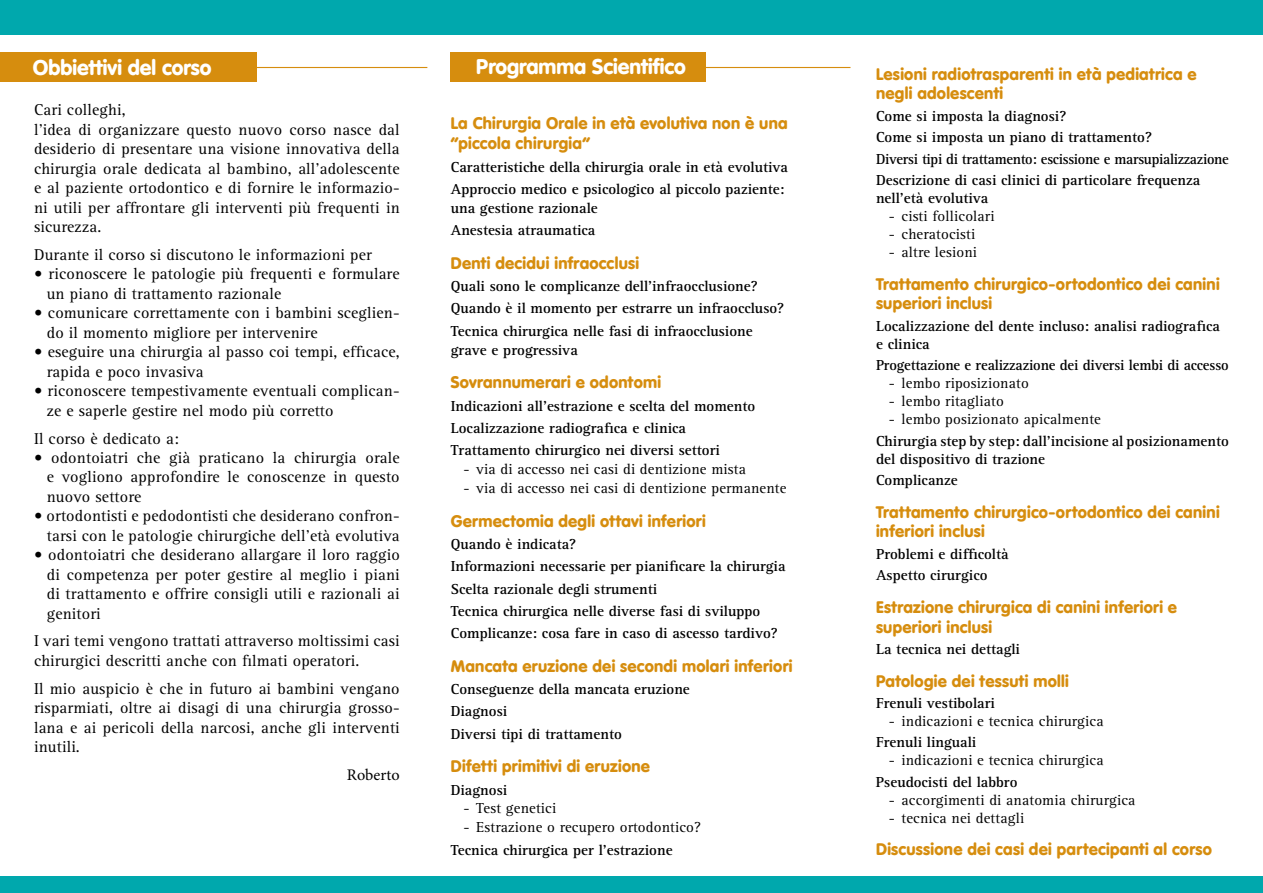
<style>
.page{position:relative;width:1263px;height:893px;background:#fff}
.page>*{position:absolute;margin:0;border:0;box-sizing:border-box;transform-origin:0 0}
.t1{font:900 21px "VAG Rounded Std";color:#fff}
.t2{font:900 16.5px/19.8px "VAG Rounded Std";letter-spacing:.02em;color:#d68d0e}
.t3{font:16.2px/19.5px "Rotis Serif Std";letter-spacing:.01em;color:#000}
.t4{font:16.2px "Minion Pro";color:#000}
.t5{font:700 15px/22.4px "Rotis Serif Std";color:#000}
.t6{font:15px "Rotis Serif Std";letter-spacing:.01em;color:#000}
</style>
<div class="page">
<div style="left:0;top:0;width:1263px;height:34px;background:#00a8ad"></div>
<div style="left:0;top:877px;width:1263px;height:16px;background:#00a8ad"></div>
<hr style="left:691px;top:67px;width:159px;height:1px;background:#d68d0e">
<hr style="left:227px;top:67px;width:200px;height:1px;background:#d68d0e">
<div style="left:451px;top:52px;width:255px;height:30px;background:#d68d0e"></div>
<div style="left:0;top:52px;width:257px;height:30px;background:#d68d0e"></div>
<p class="t1" style="left:33px;top:55px;width:180px">Obbiettivi del corso</p>
<p class="t1" style="left:476px;top:54px;width:211px">Programma Scientifico</p>
<p class="t3" style="left:34px;top:101px;width:367px">Cari colleghi,<br>l’idea di organizzare questo nuovo corso nasce dal desiderio di presentare una visione innovativa della chirurgia orale dedicata al bambino, all’adolescente e al paziente ortodontico e di fornire le informazio&shy;ni utili per affrontare gli interventi più frequenti in sicurezza.</p>
<p class="t3" style="left:34px;top:245px;width:339px">Durante il corso si discutono le informazioni per</p>
<p class="t3" style="left:47px;top:265px;width:354px;text-indent:-13px">• riconoscere le patologie più frequenti e formulare un piano di trattamento razionale</p>
<p class="t3" style="left:47px;top:304px;width:354px;text-indent:-13px">• comunicare correttamente con i bambini sceglien&shy;do il momento migliore per intervenire</p>
<p class="t3" style="left:47px;top:343px;width:354px;text-indent:-13px">• eseguire una chirurgia al passo coi tempi, efficace, rapida e poco invasiva</p>
<p class="t3" style="left:47px;top:381px;width:354px;text-indent:-13px">• riconoscere tempestivamente eventuali complican&shy;ze e saperle gestire nel modo più corretto</p>
<p class="t3" style="left:34px;top:429px;width:146px">Il corso è dedicato a:</p>
<p class="t3" style="left:47px;top:448px;width:354px;text-align:justify;text-indent:-13px">• odontoiatri che già praticano la chirurgia orale e vogliono approfondire le conoscenze in questo nuovo settore</p>
<p class="t3" style="left:34px;top:507px;width:367px;text-align:right">• ortodontisti e pedodontisti che desiderano confron&shy;tarsi con le patologie chirurgiche dell’età evolutiva</p>
<p class="t3" style="left:47px;top:545px;width:354px;text-align:justify;text-indent:-13px">• odontoiatri che desiderano allargare il loro raggio di competenza per poter gestire al meglio i piani di trattamento e offrire consigli utili e razionali ai genitori</p>
<p class="t3" style="left:34px;top:632px;width:367px">I vari temi vengono trattati attraverso moltissimi casi chirurgici descritti anche con filmati operatori.</p>
<p class="t3" style="left:34px;top:679px;width:367px;text-align:justify">Il mio auspicio è che in futuro ai bambini vengano risparmiati, oltre ai disagi di una chirurgia grosso&shy;lana e ai pericoli della narcosi, anche gli interventi inutili.</p>
<p class="t4" style="left:347px;top:764px;width:54px">Roberto</p>
<p class="t2" style="left:451px;top:113px;width:338px;line-height:20.7px">La Chirurgia Orale in età evolutiva non è una “piccola chirurgia”</p>
<p class="t5" style="left:451px;top:156px;width:339px">Caratteristiche della chirurgia orale in età evolutiva<br>Approccio medico e psicologico al piccolo paziente:</p>
<p class="t5" style="left:451px;top:197px;width:149px">una gestione razionale<br>Anestesia atraumatica</p>
<p class="t2" style="left:451px;top:254px;width:190px">Denti decidui infraocclusi</p>
<p class="t5" style="left:451px;top:275px;width:335px">Quali sono le complicanze dell’infraocclusione?<br>Quando è il momento per estrarre un infraoccluso?<br>Tecnica chirurgica nelle fasi di infraocclusione</p>
<p class="t5" style="left:451px;top:339px;width:129px">grave e progressiva</p>
<p class="t2" style="left:451px;top:373px;width:212px">Sovrannumerari e odontomi</p>
<p class="t5" style="left:451px;top:395px;width:306px">Indicazioni all’estrazione e scelta del momento<br>Localizzazione radiografica e clinica<br>Trattamento chirurgico nei diversi settori</p>
<p class="t6" style="left:463px;top:461px;width:284px">- via di accesso nei casi di dentizione mista</p>
<p class="t6" style="left:463px;top:479px;width:324px">- via di accesso nei casi di dentizione permanente</p>
<p class="t2" style="left:451px;top:511px;width:257px">Germectomia degli ottavi inferiori</p>
<p class="t5" style="left:451px;top:533px;width:336px">Quando è indicata?<br>Informazioni necessarie per pianificare la chirurgia Scelta razionale degli strumenti<br>Tecnica chirurgica nelle diverse fasi di sviluppo Complicanze: cosa fare in caso di ascesso tardivo?</p>
<p class="t2" style="left:451px;top:656px;width:343px">Mancata eruzione dei secondi molari inferiori</p>
<p class="t5" style="left:451px;top:678px;width:241px">Conseguenze della mancata eruzione<br>Diagnosi<br>Diversi tipi di trattamento</p>
<p class="t2" style="left:451px;top:757px;width:201px">Difetti primitivi di eruzione</p>
<p class="t5" style="left:451px;top:779px;width:58px">Diagnosi</p>
<p class="t6" style="left:463px;top:800px;width:94px">- Test genetici</p>
<p class="t6" style="left:463px;top:819px;width:239px">- Estrazione o recupero ortodontico?</p>
<p class="t5" style="left:451px;top:839px;width:223px">Tecnica chirurgica per l’estrazione</p>
<p class="t2" style="left:876px;top:64px;width:322px">Lesioni radiotrasparenti in età pediatrica e negli adolescenti</p>
<p class="t5" style="left:876px;top:105px;width:354px;line-height:21.5px">Come si imposta la diagnosi?<br>Come si imposta un piano di trattamento?<br>Diversi tipi di trattamento: escissione e marsupializzazione Descrizione di casi clinici di particolare frequenza</p>
<p class="t5" style="left:876px;top:187px;width:114px">nell’età evolutiva</p>
<p class="t6" style="left:889px;top:208px;width:107px">- cisti follicolari</p>
<p class="t6" style="left:889px;top:226px;width:88px">- cheratocisti</p>
<p class="t6" style="left:889px;top:244px;width:90px">- altre lesioni</p>
<p class="t2" style="left:876px;top:274px;width:345px">Trattamento chirurgico-ortodontico dei canini superiori inclusi</p>
<p class="t5" style="left:876px;top:317px;width:346px;line-height:18px">Localizzazione del dente incluso: analisi radiografica e clinica</p>
<p class="t5" style="left:876px;top:354px;width:354px">Progettazione e realizzazione dei diversi lembi di accesso</p>
<p class="t6" style="left:889px;top:375px;width:142px">- lembo riposizionato</p>
<p class="t6" style="left:889px;top:393px;width:117px">- lembo ritagliato</p>
<p class="t6" style="left:889px;top:411px;width:214px">- lembo posizionato apicalmente</p>
<p class="t5" style="left:876px;top:432px;width:354px;line-height:18px">Chirurgia step by step: dall’incisione al posizionamento del dispositivo di trazione</p>
<p class="t5" style="left:876px;top:469px;width:83px">Complicanze</p>
<p class="t2" style="left:876px;top:502px;width:345px">Trattamento chirurgico-ortodontico dei canini inferiori inclusi</p>
<p class="t5" style="left:876px;top:543px;width:134px;line-height:21.5px">Problemi e difficoltà<br>Aspetto cirurgico</p>
<p class="t2" style="left:876px;top:598px;width:303px">Estrazione chirurgica di canini inferiori e superiori inclusi</p>
<p class="t5" style="left:876px;top:638px;width:146px">La tecnica nei dettagli</p>
<p class="t2" style="left:876px;top:671px;width:194px">Patologie dei tessuti molli</p>
<p class="t5" style="left:876px;top:692px;width:121px">Frenuli vestibolari</p>
<p class="t6" style="left:889px;top:712px;width:216px">- indicazioni e tecnica chirurgica</p>
<p class="t5" style="left:876px;top:731px;width:102px">Frenuli linguali</p>
<p class="t6" style="left:889px;top:752px;width:216px">- indicazioni e tecnica chirurgica</p>
<p class="t5" style="left:876px;top:771px;width:143px">Pseudocisti del labbro</p>
<p class="t6" style="left:889px;top:791px;width:248px">- accorgimenti di anatomia chirurgica</p>
<p class="t6" style="left:889px;top:809px;width:137px">- tecnica nei dettagli</p>
<p class="t2" style="left:876px;top:840px;width:337px">Discussione dei casi dei partecipanti al corso</p>
</div>
